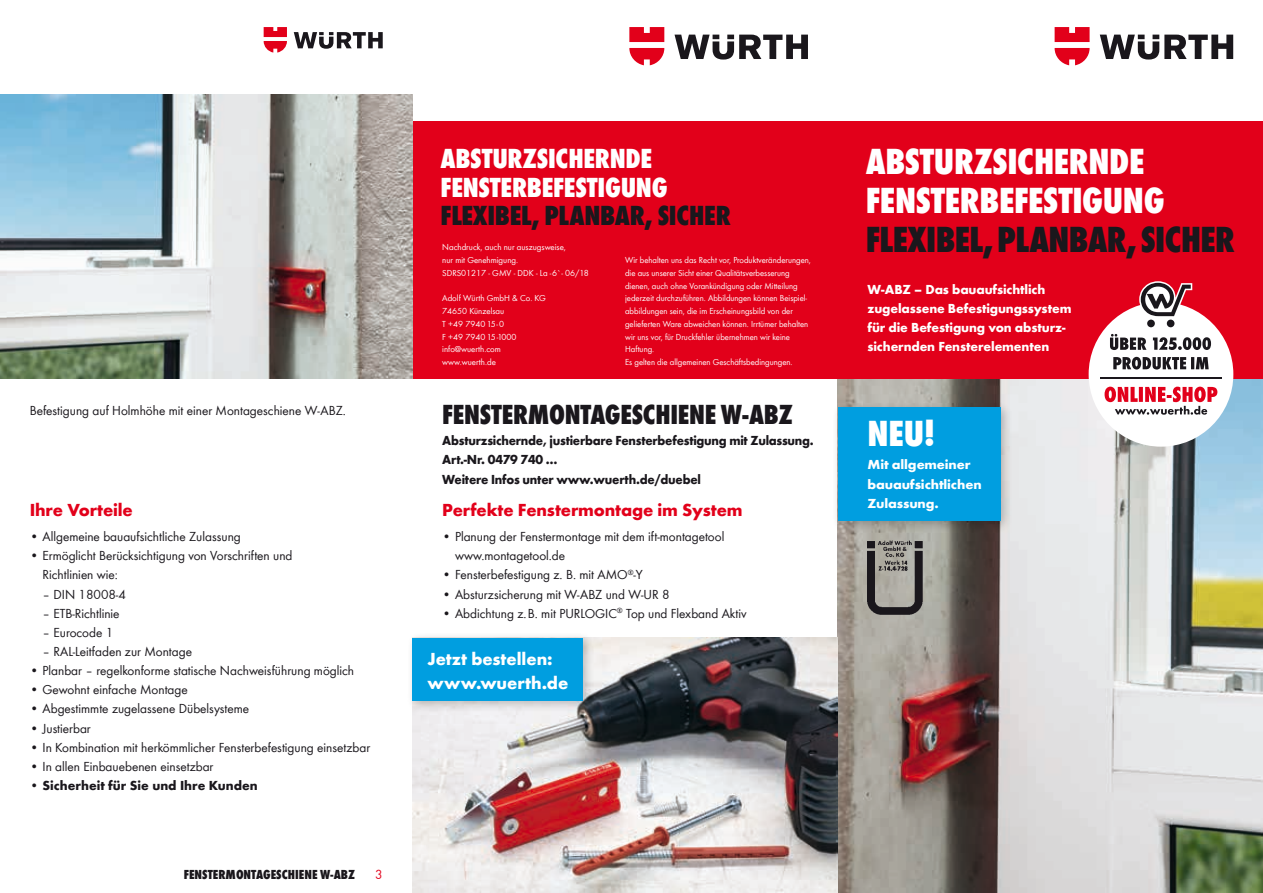
<style>
.page{position:relative;width:1263px;height:893px;background:#fff}
.page>*{position:absolute;margin:0;border:0;box-sizing:border-box;transform-origin:0 0}
.t1{font:800 condensed 37.5px/39px "Wuerth";letter-spacing:-.01em;color:#fff}
.t2{font:800 condensed 37.5px "Wuerth";letter-spacing:-.015em;color:#1a171c}
.t3{font:37.5px "Wuerth Extra Bold Cond Caps";color:#fff}
.t4{font:800 condensed 28.5px "Wuerth";letter-spacing:-.01em;color:#1a171c}
.t5{font:800 condensed 28.5px/28.5px "Wuerth";letter-spacing:-.01em;color:#fff}
.t6{font:700 18px "Wuerth";letter-spacing:-.01em;color:#e2001a}
.t7{font:700 18px/24px "Wuerth";color:#fff}
.t8{font:13.5px/19.2px "Wuerth";color:#1a171c}
.t9{font:700 13.5px/19.2px "Wuerth";letter-spacing:-.02em;color:#1a171c;scale:.95 1}
.t10{font:700 13.5px/19.2px "Wuerth";letter-spacing:-.01em;color:#fff}
.t11{font:700 13.5px/19.2px "Wuerth";letter-spacing:-.01em;color:#fff;scale:1.05 1}
.t12{font:700 13.5px "Wuerth";color:#1a171c}
.t13{font:800 condensed 13.5px "Wuerth";color:#1a171c}
.t14{font:13.5px "Wuerth";color:#e2001a}
.t15{font:9px/12.8px "Wuerth";color:#fff}
.s1{font-weight:400}
</style>
<div class="page">
<img style="left:838px;top:379px;width:425px;height:514px">
<svg style="left:1100px;top:35px;width:133px;height:25px"></svg>
<svg style="left:1054px;top:27px;width:35px;height:38px"></svg>
<svg style="left:674px;top:35px;width:134px;height:25px"></svg>
<svg style="left:629px;top:27px;width:35px;height:38px"></svg>
<div style="left:838px;top:122px;width:425px;height:257px;background:#e2001a"></div>
<div style="left:412px;top:122px;width:426px;height:257px;background:#e2001a"></div>
<img style="left:0;top:95px;width:412px;height:284px">
<svg style="left:294px;top:32px;width:89px;height:17px"></svg>
<svg style="left:264px;top:27px;width:23px;height:26px"></svg>
<div style="left:832px;top:401px;width:181px;height:133px;background:#1a171c;opacity:.25"></div>
<div style="left:838px;top:407px;width:162px;height:114px;background:#009ee0"></div>
<img style="left:412px;top:638px;width:426px;height:255px">
<div style="left:406px;top:632px;width:189px;height:80px;background:#1a171c;opacity:.25"></div>
<div style="left:412px;top:638px;width:171px;height:62px;background:#009ee0"></div>
<div style="left:1089px;top:302px;width:144px;height:145px;background:#fff;border-radius:50%"></div>
<svg style="left:1104px;top:387px;width:113px;height:28px"></svg>
<svg style="left:1113px;top:357px;width:96px;height:13px"></svg>
<svg style="left:1110px;top:334px;width:36px;height:16px"></svg>
<svg style="left:1153px;top:337px;width:58px;height:13px"></svg>
<hr style="left:1100px;top:377px;width:122px;height:2px;background:#1a171c">
<svg style="left:1139px;top:281px;width:53px;height:46px"></svg>
<img style="left:863px;top:538px;width:62px;height:78px">
<p class="t8" style="left:30px;top:401px;width:318px">Befestigung auf Holmhöhe mit einer Montageschiene W-ABZ.</p>
<h3 class="t6" style="left:30px;top:496px;width:105px">Ihre Vorteile</h3>
<p class="t8" style="left:30px;top:526px;width:213px">• Allgemeine bauaufsichtliche Zulassung</p>
<p class="t8" style="left:43px;top:546px;width:251px;text-indent:-13px">• Ermöglicht Berücksichtigung von Vorschriften und<br>Richtlinien wie:</p>
<p class="t8" style="left:43px;top:584px;width:85px">– DIN 18008-4</p>
<p class="t8" style="left:43px;top:603px;width:79px">– ETB-Richtlinie</p>
<p class="t8" style="left:43px;top:622px;width:72px">– Eurocode 1</p>
<p class="t8" style="left:43px;top:641px;width:151px">– RAL-Leitfaden zur Montage</p>
<p class="t8" style="left:30px;top:660px;width:326px">• Planbar – regelkonforme statische Nachweisführung möglich</p>
<p class="t8" style="left:30px;top:679px;width:160px">• Gewohnt einfache Montage</p>
<p class="t8" style="left:30px;top:699px;width:221px">• Abgestimmte zugelassene Dübelsysteme</p>
<p class="t8" style="left:30px;top:718px;width:63px">• Justierbar</p>
<p class="t8" style="left:30px;top:737px;width:342px">• In Kombination mit herkömmlicher Fensterbefestigung einsetzbar</p>
<p class="t8" style="left:30px;top:756px;width:185px">• In allen Einbauebenen einsetzbar</p>
<p class="t12" style="left:30px;top:775px;width:230px"><span class="s1">•</span> Sicherheit für Sie und Ihre Kunden</p>
<p class="t13" style="left:184px;top:864px;width:165px">FENSTERMONTAGESCHIENE W-ABZ</p>
<p class="t14" style="left:375px;top:865px;width:9px">3</p>
<h2 class="t5" style="left:441px;top:143px;width:229px">ABSTURZSICHERNDE<br>FENSTERBEFESTIGUNG</h2>
<h2 class="t4" style="left:441px;top:196px;width:292px">FLEXIBEL, PLANBAR, SICHER</h2>
<p class="t15" style="left:442px;top:241px;width:125px">Nachdruck, auch nur auszugsweise,</p>
<p class="t15" style="left:442px;top:253px;width:148px">nur mit Genehmigung.<br>SDRS01217 - GMV - DDK - La - 6`- 06/18</p>
<p class="t15" style="left:442px;top:292px;width:105px">Adolf Würth GmbH &amp; Co. KG<br>74650 Künzelsau<br>T +49 7940 15-0<br>F +49 7940 15-1000 info@wuerth.com www.wuerth.de</p>
<p class="t15" style="left:625px;top:253px;width:187px">Wir behalten uns das Recht vor, Produktveränderungen, die aus unserer Sicht einer Qualitätsverbesserung dienen, auch ohne Vorankündigung oder Mitteilung jederzeit durchzuführen. Abbildungen können Beispiel&shy;abbildungen sein, die im Erscheinungsbild von der gelieferten Ware abweichen können. Irrtümer behalten wir uns vor, für Druckfehler übernehmen wir keine Haftung.<br>Es gelten die allgemeinen Geschäftsbedingungen.</p>
<h2 class="t4" style="left:442px;top:394px;width:337px">FENSTERMONTAGESCHIENE W-ABZ</h2>
<p class="t9" style="left:442px;top:430px;width:393px">Absturzsichernde, justierbare Fensterbefestigung mit Zulassung.<br>Art.-Nr. 0479 740 …<br>Weitere Infos unter www.wuerth.de/duebel</p>
<h3 class="t6" style="left:442px;top:496px;width:302px">Perfekte Fenstermontage im System</h3>
<p class="t8" style="left:455px;top:526px;width:271px;text-indent:-13px">• Planung der Fenstermontage mit dem ift-montagetool www.montagetool.de</p>
<p class="t8" style="left:442px;top:565px;width:202px">• Fensterbefestigung z. B. mit AMO<sup>®</sup>-Y</p>
<p class="t8" style="left:442px;top:584px;width:229px">• Absturzsicherung mit W-ABZ und W-UR 8</p>
<p class="t8" style="left:442px;top:603px;width:306px">• Abdichtung z.B. mit PURLOGIC<sup>®</sup> Top und Flexband Aktiv</p>
<h3 class="t7" style="left:427px;top:645px;width:142px">Jetzt bestellen: www.wuerth.de</h3>
<h1 class="t1" style="left:866px;top:140px;width:300px">ABSTURZSICHERNDE<br>FENSTERBEFESTIGUNG</h1>
<h1 class="t2" style="left:866px;top:213px;width:371px">FLEXIBEL, PLANBAR, SICHER</h1>
<p class="t10" style="left:867px;top:279px;width:206px">W-ABZ – Das bauaufsichtlich zugelassene Befestigungssystem für die Befestigung von absturz&shy;sichernden Fensterelementen</p>
<h1 class="t3" style="left:867px;top:407px;width:70px">NEU!</h1>
<p class="t11" style="left:867px;top:454px;width:110px">Mit allgemeiner bauaufsichtlichen<br>Zulassung.</p>
</div>
